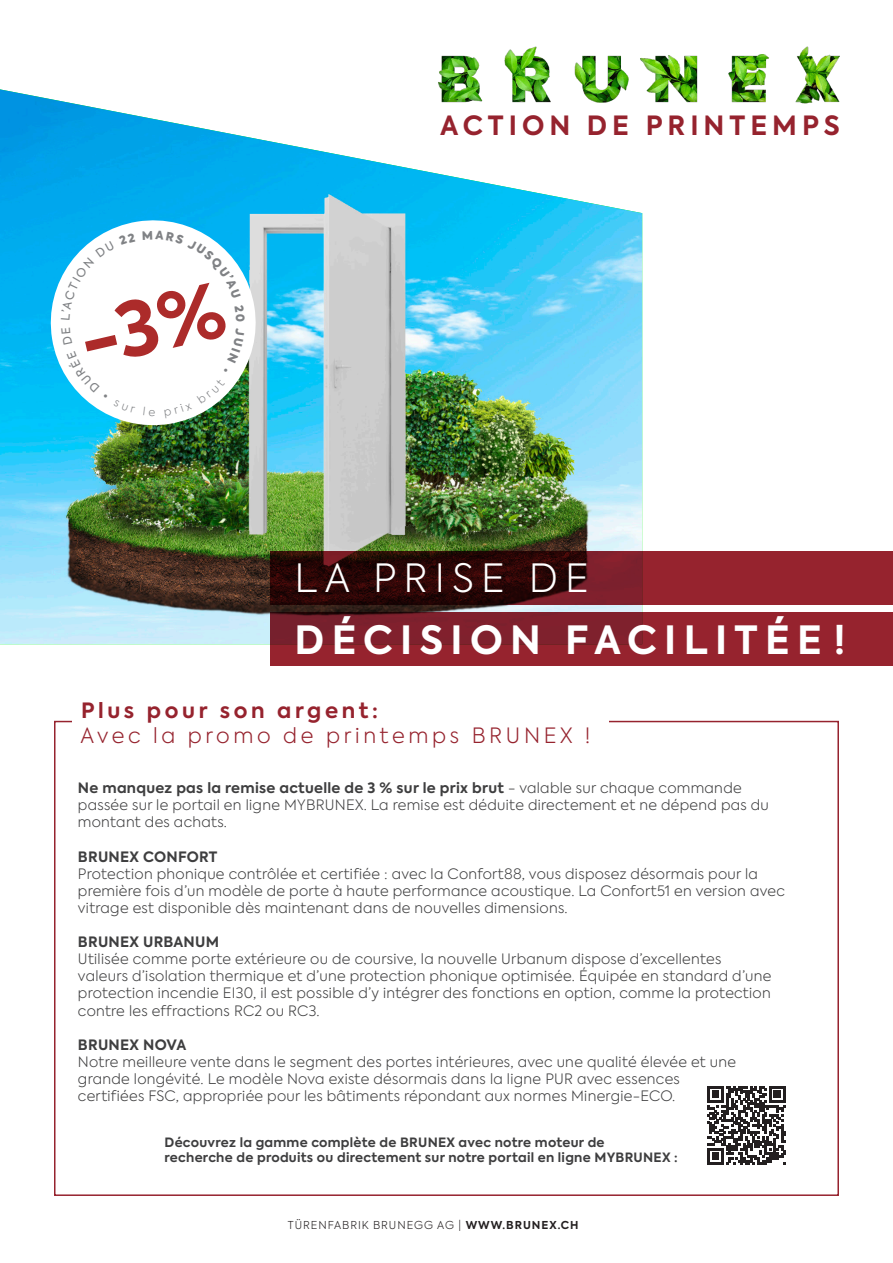
<style>
.page{position:relative;width:893px;height:1263px;background:#fff}
.page>*{position:absolute;margin:0;border:0;box-sizing:border-box;transform-origin:0 0}
.t1{font:700 38.7px "Axiforma";letter-spacing:.19em;color:#fff}
.t2{font:300 38.7px "Axiforma";letter-spacing:.19em;color:#fff}
.t3{font:700 26.4px "Axiforma";letter-spacing:.19em;color:#96232e}
.t4{font:300 21px "Axiforma";letter-spacing:.175em;color:#96232e}
.t5{font:700 21px "Axiforma";letter-spacing:.175em;color:#96232e}
.t6{font:300 14.25px/17.1px "Axiforma";letter-spacing:.02em;color:#3e3e3f}
.t7{font:700 14.25px "Axiforma";letter-spacing:.02em;color:#3e3e3f}
.t8{font:700 12.75px/15.3px "Axiforma";letter-spacing:.02em;color:#3e3e3f}
.t9{font:300 10.8px "Axiforma";letter-spacing:.09em;color:#231f20}
.s1{font-weight:700}
</style>
<div class="page">
<img style="left:438px;top:46px;width:402px;height:58px">
<img style="left:0;top:89px;width:642px;height:555px">
<img style="left:43px;top:213px;width:220px;height:220px">
<svg style="left:270px;top:551px;width:623px;height:53px"></svg>
<svg style="left:270px;top:612px;width:623px;height:54px;fill:#96232e"></svg>
<svg style="left:707px;top:1086px;width:79px;height:78px"></svg>
<svg style="left:58px;top:227px;width:190px;height:191px"></svg>
<h2 class="t3" style="left:440px;top:107px;width:401px">ACTION DE PRINTEMPS</h2>
<h1 class="t2" style="left:294px;top:554px;width:295px">LA PRISE DE</h1>
<h1 class="t1" style="left:294px;top:613px;width:552px">DÉCISION FACILITÉE !</h1>
<h3 class="t5" style="left:81px;top:696px;width:299px">Plus pour son argent:</h3>
<h3 class="t4" style="left:80px;top:722px;width:512px">Avec la promo de printemps BRUNEX !</h3>
<p class="t6" style="left:78px;top:779px;width:692px"><span class="s1">Ne manquez pas la remise actuelle de 3 % sur le prix brut</span> - valable sur chaque commande passée sur le portail en ligne MYBRUNEX. La remise est déduite directement et ne dépend pas du montant des achats.</p>
<p class="t7" style="left:78px;top:847px;width:141px">BRUNEX CONFORT</p>
<p class="t6" style="left:78px;top:865px;width:708px">Protection phonique contrôlée et certifiée : avec la Confort88, vous disposez désormais pour la première fois d’un modèle de porte à haute performance acoustique. La Confort51 en version avec vitrage est disponible dès maintenant dans de nouvelles dimensions.</p>
<p class="t7" style="left:78px;top:932px;width:143px">BRUNEX URBANUM</p>
<p class="t6" style="left:78px;top:950px;width:695px">Utilisée comme porte extérieure ou de coursive, la nouvelle Urbanum dispose d’excellentes valeurs d’isolation thermique et d’une protection phonique optimisée. Équipée en standard d’une protection incendie EI30, il est possible d’y intégrer des fonctions en option, comme la protection contre les effractions RC2 ou RC3.</p>
<p class="t7" style="left:78px;top:1035px;width:110px">BRUNEX NOVA</p>
<p class="t6" style="left:78px;top:1053px;width:660px">Notre meilleure vente dans le segment des portes intérieures, avec une qualité élevée et une grande longévité. Le modèle Nova existe désormais dans la ligne PUR avec essences certifiées FSC, appropriée pour les bâtiments répondant aux normes Minergie-ECO.</p>
<p class="t8" style="left:165px;top:1135px;width:515px">Découvrez la gamme complète de BRUNEX avec notre moteur de<br>recherche de produits ou directement sur notre portail en ligne MYBRUNEX :</p>
<p class="t9" style="left:288px;top:1218px;width:292px">TÜRENFABRIK BRUNEGG AG | <span class="s1">WWW.BRUNEX.CH</span></p>
</div>
